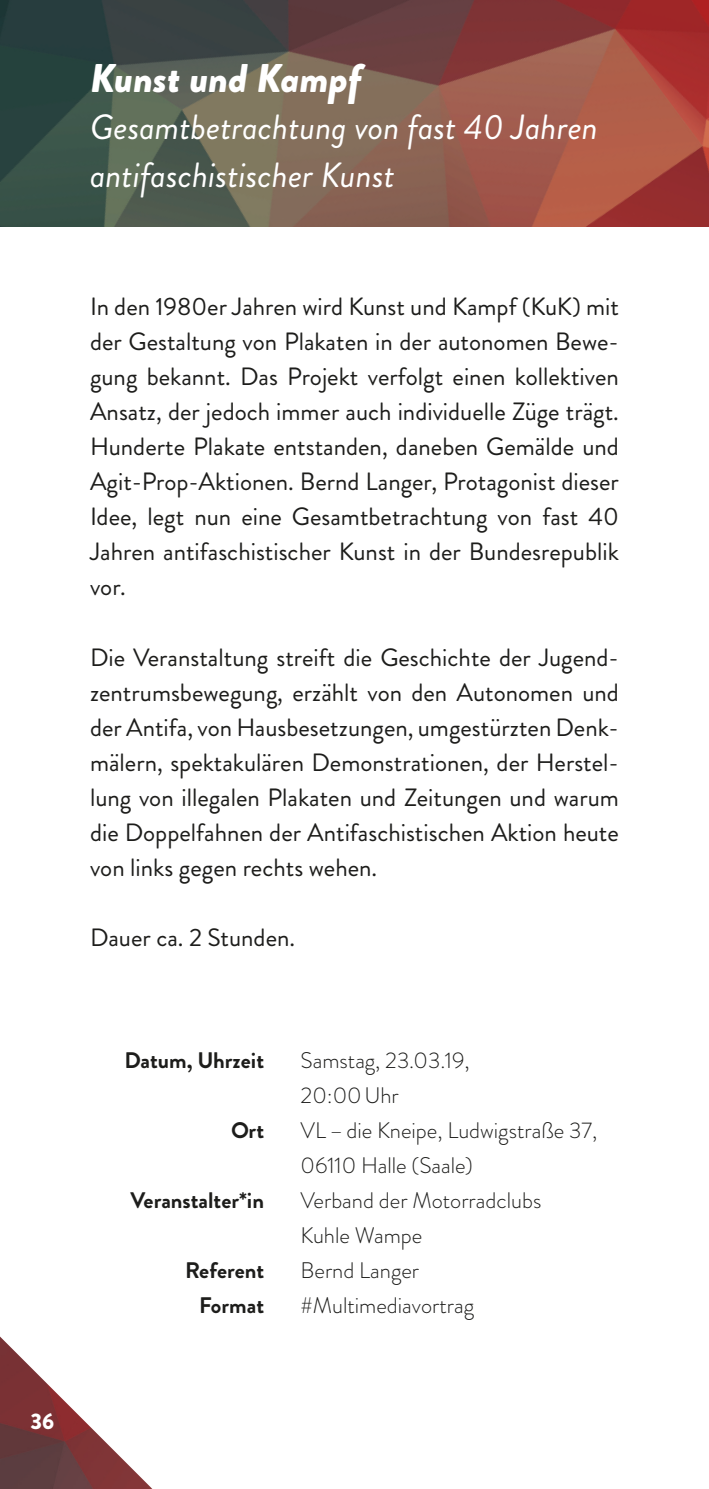
<style>
.page{position:relative;width:709px;height:1489px;background:#fff}
.page>*{position:absolute;margin:0;border:0;box-sizing:border-box;transform-origin:0 0}
.t1{font:italic 900 40px "Brandon Grotesque";color:#fff}
.t2{font:italic 35px/47.5px "Brandon Grotesque";color:#fff}
.t3{font:25px/35px "Brandon Grotesque";color:#1d1d1b;text-align:justify}
.t4{font:300 22.5px/35px "Brandon Grotesque";color:#1d1d1b}
.t5{font:700 22.5px "Brandon Grotesque";color:#1d1d1b}
.t6{font:900 22.5px "Brandon Grotesque";color:#fff}
</style>
<div class="page">
<img style="left:0;top:1336px;width:152px;height:152px">
<img style="left:0;top:0;width:709px;height:227px">
<p class="t1" style="left:90px;top:49px;width:273px">Kunst und Kampf</p>
<p class="t2" style="left:90px;top:104px;width:509px">Gesamtbetrachtung von fast 40 Jahren antifaschistischer Kunst</p>
<p class="t3" style="left:90px;top:289px;width:530px">In den 1980er Jahren wird Kunst und Kampf (KuK) mit der Gestaltung von Plakaten in der autonomen Bewe&shy;gung bekannt. Das Projekt verfolgt einen kollektiven Ansatz, der jedoch immer auch individuelle Züge trägt.<br>Hunderte Plakate entstanden, daneben Gemälde und Agit-Prop-Aktionen. Bernd Langer, Protagonist dieser Idee, legt nun eine Gesamtbetrachtung von fast 40<br>Jahren antifaschistischer Kunst in der Bundesrepublik vor.</p>
<p class="t3" style="left:90px;top:639px;width:530px">Die Veranstaltung streift die Geschichte der Jugend&shy;zentrumsbewegung, erzählt von den Autonomen und der Antifa, von Hausbesetzungen, umgestürzten Denk&shy;mälern, spektakulären Demonstrationen, der Herstel&shy;lung von illegalen Plakaten und Zeitungen und warum die Doppelfahnen der Antifaschistischen Aktion heute von links gegen rechts wehen.</p>
<p class="t3" style="left:90px;top:919px;width:207px">Dauer ca. 2 Stunden.</p>
<p class="t6" style="left:31px;top:1404px;width:25px">36</p>
<p class="t5" style="left:124px;top:1044px;width:141px">Datum, Uhrzeit</p>
<p class="t5" style="left:231px;top:1114px;width:35px">Ort</p>
<p class="t5" style="left:131px;top:1184px;width:135px">Veranstalter*in</p>
<p class="t5" style="left:185px;top:1254px;width:81px">Referent</p>
<p class="t5" style="left:199px;top:1289px;width:67px">Format</p>
<p class="t4" style="left:300px;top:1042px;width:170px">Samstag, 23.03.19,</p>
<p class="t4" style="left:300px;top:1077px;width:100px">20:00Uhr</p>
<p class="t4" style="left:300px;top:1112px;width:298px">VL–die Kneipe, Ludwigstraße 37,<br>06110 Halle (Saale)</p>
<p class="t4" style="left:300px;top:1182px;width:242px">Verband der Motorradclubs</p>
<p class="t4" style="left:300px;top:1217px;width:123px">Kuhle Wampe</p>
<p class="t4" style="left:300px;top:1252px;width:120px">Bernd Langer</p>
<p class="t4" style="left:300px;top:1287px;width:175px">#Multimediavortrag</p>
</div>
